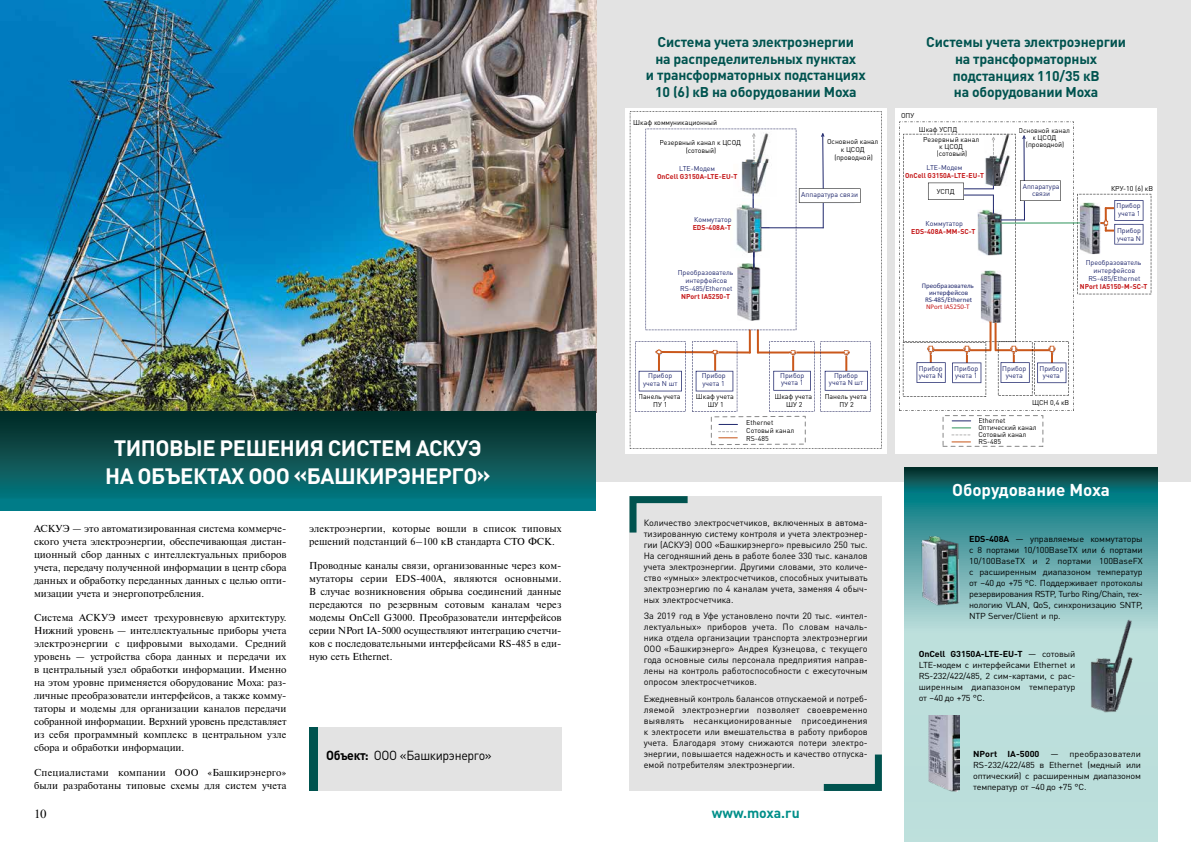
<style>
.page{position:relative;width:1191px;height:842px;background:#fff}
.page>*{position:absolute;margin:0;border:0;box-sizing:border-box;transform-origin:0 0}
.t1{font:700 22px/28px "DIN Pro";letter-spacing:-.02em;color:#fff;text-align:center}
.t2{font:700 17px "DIN Pro";color:#fff}
.t3{font:700 14px/16.8px "DIN Pro";letter-spacing:-.01em;color:#00534f;text-align:center}
.t4{font:700 14px "DIN Pro";color:#008f89}
.t5{font:13px "DIN Pro";letter-spacing:-.025em;color:#000;scale:.95 1}
.t6{font:12.4px "Times New Roman";color:#000;scale:1.05 1}
.t7{font:10.1px/13px "Newton Pro";color:#000;text-align:justify}
.t8{font:9px/11px "DIN Pro";color:#000;text-align:justify}
.t9{font:8.6px/11px "DIN Pro";letter-spacing:-.02em;color:#000;text-align:justify;scale:1.05 1}
.t10{font:700 8.6px "DIN Pro";color:#000;scale:1.05 1}
.t11{font:7px/8px "DIN Pro";color:#000;text-align:center}
.t12{font:7px/8px "DIN Pro";color:#20286d;text-align:center}
.t13{font:700 7px "DIN Pro";color:#c51a1b}
.t14{font:7px/7px "Calibri";color:#20286d;text-align:center}
.t15{font:7px "Calibri";color:#c51a1b}
.s1{font-weight:700}
</style>
<div class="page">
<div style="left:596px;top:0;width:595px;height:482px;background:#e3e3e3"></div>
<svg style="left:904px;top:492px;width:253px;height:350px;background:#96c9c8"></svg>
<div style="left:904px;top:468px;width:253px;height:24px;background:linear-gradient(to bottom,#0c2c26,#07777d)"></div>
<div style="left:317px;top:728px;width:244px;height:63px;background:#e3e3e3"></div>
<img style="left:0;top:0;width:596px;height:412px">
<div style="left:0;top:411px;width:595px;height:99px;background:linear-gradient(to bottom,#0a2720,#07818b)"></div>
<div style="left:629px;top:496px;width:253px;height:295px;background:#e3e3e3"></div>
<img style="left:1089px;top:618px;width:45px;height:94px">
<img style="left:922px;top:536px;width:37px;height:69px">
<img style="left:929px;top:716px;width:30px;height:75px">
<div style="left:625px;top:108px;width:261px;height:346px;background:#fff"></div>
<svg style="left:630px;top:111px;width:251px;height:338px"></svg>
<svg style="left:645px;top:129px;width:215px;height:201px"></svg>
<svg style="left:635px;top:341px;width:179px;height:104px"></svg>
<div style="left:895px;top:108px;width:262px;height:346px;background:#fff"></div>
<svg style="left:899px;top:122px;width:175px;height:289px"></svg>
<svg style="left:942px;top:415px;width:101px;height:32px"></svg>
<hr style="left:980px;top:222px;width:106px;height:2px;background:#2d9359">
<svg style="left:1077px;top:194px;width:74px;height:100px"></svg>
<svg style="left:903px;top:134px;width:166px;height:263px"></svg>
<svg style="left:629px;top:496px;width:59px;height:37px"></svg>
<svg style="left:823px;top:754px;width:59px;height:37px"></svg>
<div style="left:309px;top:728px;width:8px;height:63px;background:#00534f"></div>
<h3 class="t3" style="left:646px;top:32px;width:221px">Система учета электроэнергии<br>на распределительных пунктах<br>и трансформаторных подстанциях<br>10 (6) кВ на оборудовании Moxa</h3>
<h3 class="t3" style="left:926px;top:32px;width:201px">Системы учета электроэнергии на трансформаторных подстанциях 110/35 кВ<br>на оборудовании Moxa</h3>
<h1 class="t1" style="left:105px;top:432px;width:387px">ТИПОВЫЕ РЕШЕНИЯ СИСТЕМ АСКУЭ<br>НА ОБЪЕКТАХ ООО «БАШКИРЭНЕРГО»</h1>
<p class="t7" style="left:34px;top:522px;width:254px">АСКУЭ — это автоматизированная система коммерче&shy;ского учета электроэнергии, обеспечивающая дистан&shy;ционный сбор данных с интеллектуальных приборов учета, передачу полученной информации в центр сбора данных и обработку переданных данных с целью опти&shy;мизации учета и энергопотребления.</p>
<p class="t7" style="left:34px;top:612px;width:254px">Система АСКУЭ имеет трехуровневую архитектуру.<br>Нижний уровень — интеллектуальные приборы учета электроэнергии с цифровыми выходами. Средний уровень — устройства сбора данных и передачи их в центральный узел обработки информации. Именно на этом уровне применяется оборудование Moxa: раз&shy;личные преобразователи интерфейсов, а также комму&shy;таторы и модемы для организации каналов передачи собранной информации. Верхний уровень представляет из себя программный комплекс в центральном узле сбора и обработки информации.</p>
<p class="t7" style="left:34px;top:766px;width:254px">Специалистами компании ООО «Башкирэнерго» были разработаны типовые схемы для систем учета</p>
<p class="t7" style="left:309px;top:522px;width:254px">электроэнергии, которые вошли в список типовых решений подстанций 6–100 кВ стандарта СТО ФСК.</p>
<p class="t7" style="left:309px;top:560px;width:254px">Проводные каналы связи, организованные через ком&shy;мутаторы серии EDS-400A, являются основными.<br>В случае возникновения обрыва соединений данные передаются по резервным сотовым каналам через модемы OnCell G3000. Преобразователи интерфейсов серии NPort IA-5000 осуществляют интеграцию счетчи&shy;ков с последовательными интерфейсами RS-485 в еди&shy;ную сеть Ethernet.</p>
<p class="t5" style="left:326px;top:745px;width:176px"><span class="s1">Объект:</span> ООО «Башкирэнерго»</p>
<p class="t11" style="left:633px;top:118px;width:85px">Шкаф коммуникационный</p>
<p class="t11" style="left:659px;top:138px;width:83px">Резервный канал к ЦСОД (сотовый)</p>
<p class="t12" style="left:679px;top:163px;width:37px">LTE-Модем</p>
<p class="t13" style="left:657px;top:170px;width:82px">OnCell G3150A-LTE-EU-T</p>
<p class="t12" style="left:694px;top:214px;width:39px">Коммутатор</p>
<p class="t13" style="left:692px;top:221px;width:40px">EDS-408A-T</p>
<p class="t12" style="left:677px;top:268px;width:57px">Преобразователь интерфейсов<br>RS-485/Ethernet</p>
<p class="t13" style="left:681px;top:291px;width:50px">NPort IA5250-T</p>
<p class="t12" style="left:643px;top:371px;width:36px">Прибор учета N шт</p>
<p class="t12" style="left:701px;top:371px;width:25px;text-align:left">Прибор учета 1</p>
<p class="t11" style="left:827px;top:137px;width:53px">Основной канал к ЦСОД (проводной)</p>
<p class="t12" style="left:801px;top:190px;width:58px">Аппаратура связи</p>
<p class="t12" style="left:780px;top:372px;width:25px;line-height:7px;text-align:left">Прибор учета 1</p>
<p class="t12" style="left:829px;top:372px;width:36px;line-height:7px">Прибор учета N шт</p>
<p class="t11" style="left:638px;top:392px;width:44px">Панель учета<br>ПУ 1</p>
<p class="t11" style="left:774px;top:392px;width:39px">Шкаф учета<br>ШУ 2</p>
<p class="t11" style="left:824px;top:392px;width:44px">Панель учета<br>ПУ 2</p>
<p class="t11" style="left:746px;top:418px;width:49px;text-align:left">Ethernet<br>Сотовый канал<br>RS-485</p>
<p class="t11" style="left:696px;top:392px;width:39px">Шкаф учета<br>ШУ 1</p>
<p class="t8" style="left:643px;top:516px;width:226px">Количество электросчетчиков, включенных в автома&shy;тизированную систему контроля и учета электроэнер&shy;гии (АСКУЭ) ООО «Башкирэнерго» превысило 250 тыс.<br>На сегодняшний день в работе более 330 тыс. каналов учета электроэнергии. Другими словами, это количе&shy;ство «умных» электросчетчиков, способных учитывать электроэнергию по 4 каналам учета, заменяя 4 обыч&shy;ных электросчетчика.</p>
<p class="t8" style="left:643px;top:610px;width:225px">За 2019 год в Уфе установлено почти 20 тыс. «интел&shy;лектуальных» приборов учета. По словам началь&shy;ника отдела организации транспорта электроэнергии ООО «Башкирэнерго» Андрея Кузнецова, с текущего года основные силы персонала предприятия направ&shy;лены на контроль работоспособности с ежесуточным опросом электросчетчиков.</p>
<p class="t8" style="left:643px;top:692px;width:225px;text-align:left">Ежедневный контроль балансов отпускаемой и потреб&shy;ляемой электроэнергии позволяет своевременно выявлять несанкционированные присоединения к электросети или вмешательства в работу приборов учета. Благодаря этому снижаются потери электро&shy;энергии, повышается надежность и качество отпуска&shy;емой потребителям электроэнергии.</p>
<p class="t6" style="left:34px;top:805px;width:14px">10</p>
<h3 class="t4" style="left:711px;top:801px;width:89px">www.moxa.ru</h3>
<p class="t11" style="left:901px;top:111px;width:15px">ОПУ</p>
<p class="t11" style="left:918px;top:125px;width:40px">Шкаф УСПД</p>
<p class="t11" style="left:923px;top:136px;width:57px;line-height:7px">Резервный канал к ЦСОД (сотовый)</p>
<p class="t11" style="left:1018px;top:126px;width:53px;line-height:7px">Основной канал к ЦСОД (проводной)</p>
<p class="t12" style="left:926px;top:162px;width:37px">LTE-Модем</p>
<p class="t13" style="left:905px;top:169px;width:80px">OnCell G3150A-LTE-EU-T</p>
<p class="t11" style="left:936px;top:186px;width:19px">УСПД</p>
<p class="t12" style="left:925px;top:219px;width:39px">Коммутатор</p>
<p class="t13" style="left:911px;top:226px;width:66px">EDS-408A-MM-SC-T</p>
<p class="t14" style="left:921px;top:282px;width:54px">Преобразователь интерфейсов<br>RS-485/Ethernet</p>
<p class="t15" style="left:926px;top:302px;width:45px">NPort IA5250-T</p>
<p class="t12" style="left:1022px;top:183px;width:38px;line-height:7px">Аппаратура связи</p>
<p class="t11" style="left:1111px;top:184px;width:43px">КРУ-10 (6) кВ</p>
<p class="t12" style="left:1116px;top:201px;width:26px;text-align:left">Прибор учета 1</p>
<p class="t12" style="left:1117px;top:226px;width:25px;text-align:left">Прибор учета N</p>
<p class="t12" style="left:1085px;top:258px;width:57px">Преобразователь интерфейсов<br>RS-485/Ethernet</p>
<p class="t13" style="left:1079px;top:281px;width:69px">NPort IA5150-M-SC-T</p>
<p class="t12" style="left:918px;top:364px;width:25px;line-height:7px;text-align:left">Прибор учета N</p>
<p class="t12" style="left:1002px;top:364px;width:25px;line-height:7px">Прибор учета</p>
<p class="t12" style="left:1039px;top:364px;width:25px;line-height:7px">Прибор учета</p>
<p class="t12" style="left:954px;top:365px;width:25px;line-height:7px;text-align:left">Прибор учета 1</p>
<p class="t11" style="left:1032px;top:398px;width:39px">ЩСН 0,4 кВ</p>
<p class="t11" style="left:978px;top:417px;width:60px;line-height:7px;text-align:left">Ethernet<br>Оптический канал<br>Сотовый канал<br>RS-485</p>
<h2 class="t2" style="left:952px;top:476px;width:159px">Оборудование Moxa</h2>
<p class="t9" style="left:969px;top:533px;width:167px"><span class="s1">EDS-408A</span> — управляемые коммутаторы с 8 портами 10/100BaseTX или 6 портами 10/100BaseTX и 2 портами 100BaseFX с расширенным диапазоном температур от –40 до +75 °С. Поддерживает протоколы резервирования RSTP, Turbo Ring/Chain, тех&shy;нологию VLAN, QoS, синхронизацию SNTP, NTP Server/Client и пр.</p>
<p class="t9" style="left:918px;top:648px;width:151px"><span class="s1">OnCell G3150A-LTE-EU-T</span> — сотовый LTE-модем с интерфейсами Ethernet и RS-232/422/485, 2 сим-картами, с рас&shy;ширенным диапазоном температур от –40 до +75 °С.</p>
<p class="t10" style="left:973px;top:747px;width:65px">NPort IA-5000</p>
<p class="t9" style="left:973px;top:748px;width:161px;text-indent:77px">— преобразователи RS-232/422/485 в Ethernet (медный или оптический) с расширенным диапазоном температур от –40 до +75 °С.</p>
</div>
